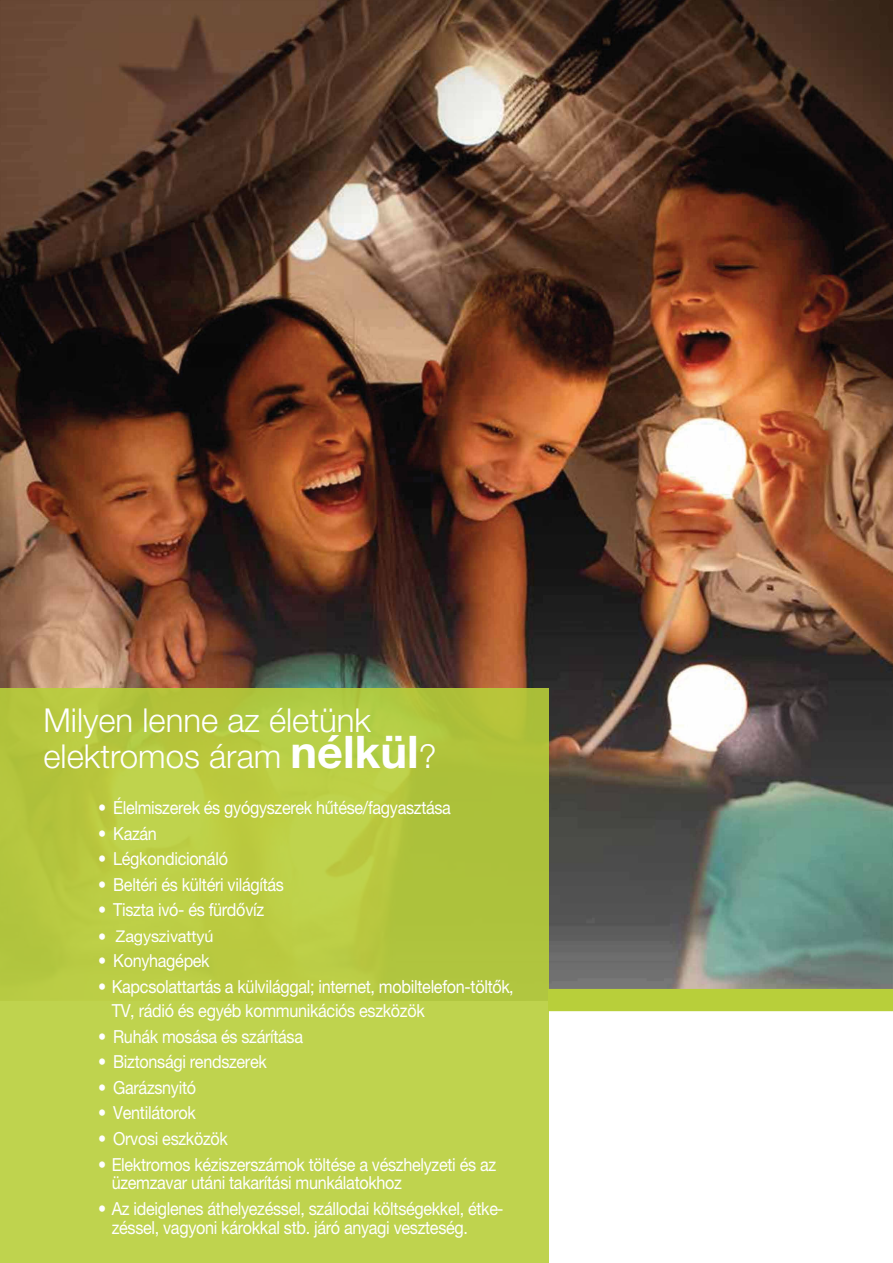
<style>
.page{position:relative;width:893px;height:1263px;background:#fff}
.page>*{position:absolute;margin:0;border:0;box-sizing:border-box;transform-origin:0 0}
.t1{font:300 33px/36px "Helvetica Neue LT Pro";color:#fff}
.t2{font:18px/18.5px "Helvetica Neue LT Pro";letter-spacing:-.02em;color:#fff;scale:.9 1}
.t3{font:16.2px "Helvetica Neue LT Pro";letter-spacing:-.01em;color:#fff}
.s1{font-weight:700;font-size:45px}
.s2{font-weight:100;font-stretch:expanded}
</style>
<div class="page">
<img style="left:0;top:0;width:893px;height:989px">
<div style="left:549px;top:989px;width:344px;height:22px;background:#b8cf3a"></div>
<div style="left:0;top:688px;width:549px;height:575px;background:linear-gradient(to right,#bdcf48,#b7cc46)"></div>
<h1 class="t1" style="left:43px;top:701px;width:394px">Milyen lenne az életünk elektromos áram <span class="s1">nélkül</span>?</h1>
<p class="t2" style="left:98px;top:798px;width:393px"><span class="s2">•</span> Élelmiszerek és gyógyszerek hűtése/fagyasztása</p>
<p class="t2" style="left:98px;top:824px;width:67px"><span class="s2">•</span> Kazán</p>
<p class="t2" style="left:98px;top:849px;width:146px"><span class="s2">•</span> Légkondicionáló</p>
<p class="t2" style="left:98px;top:875px;width:208px"><span class="s2">•</span> Beltéri és kültéri világítás</p>
<p class="t2" style="left:98px;top:896px;width:186px;line-height:26.7px"><span class="s2">•</span> Tiszta ivó- és fürdővíz <span class="s2">•</span></p>
<p class="t2" style="left:98px;top:951px;width:125px"><span class="s2">•</span> Konyhagépek</p>
<p class="t2" style="left:112px;top:974px;width:448px;line-height:24.3px;text-indent:-13px"><span class="s2">•</span> Kapcsolattartás a külvilággal; internet, mobiltelefon-töltők,<br>TV, rádió és egyéb kommunikációs eszközök</p>
<p class="t2" style="left:98px;top:1027px;width:229px"><span class="s2">•</span> Ruhák mosása és szárítása</p>
<p class="t2" style="left:98px;top:1052px;width:189px"><span class="s2">•</span> Biztonsági rendszerek</p>
<p class="t2" style="left:98px;top:1078px;width:110px"><span class="s2">•</span> Garázsnyitó</p>
<p class="t2" style="left:98px;top:1103px;width:110px"><span class="s2">•</span> Ventilátorok</p>
<p class="t2" style="left:98px;top:1129px;width:146px"><span class="s2">•</span> Orvosi eszközök</p>
<p class="t2" style="left:112px;top:1155px;width:429px;text-indent:-13px"><span class="s2">•</span> Elektromos kéziszerszámok töltése a vészhelyzeti és az üzemzavar utáni takarítási munkálatokhoz</p>
<p class="t2" style="left:112px;top:1199px;width:437px;text-indent:-14px"><span class="s2">•</span> Az ideiglenes áthelyezéssel, szállodai költségekkel, étke&shy;zéssel, vagyoni károkkal stb. járó anyagi veszteség.</p>
<p class="t3" style="left:116px;top:926px;width:99px">Zagyszivattyú</p>
</div>
